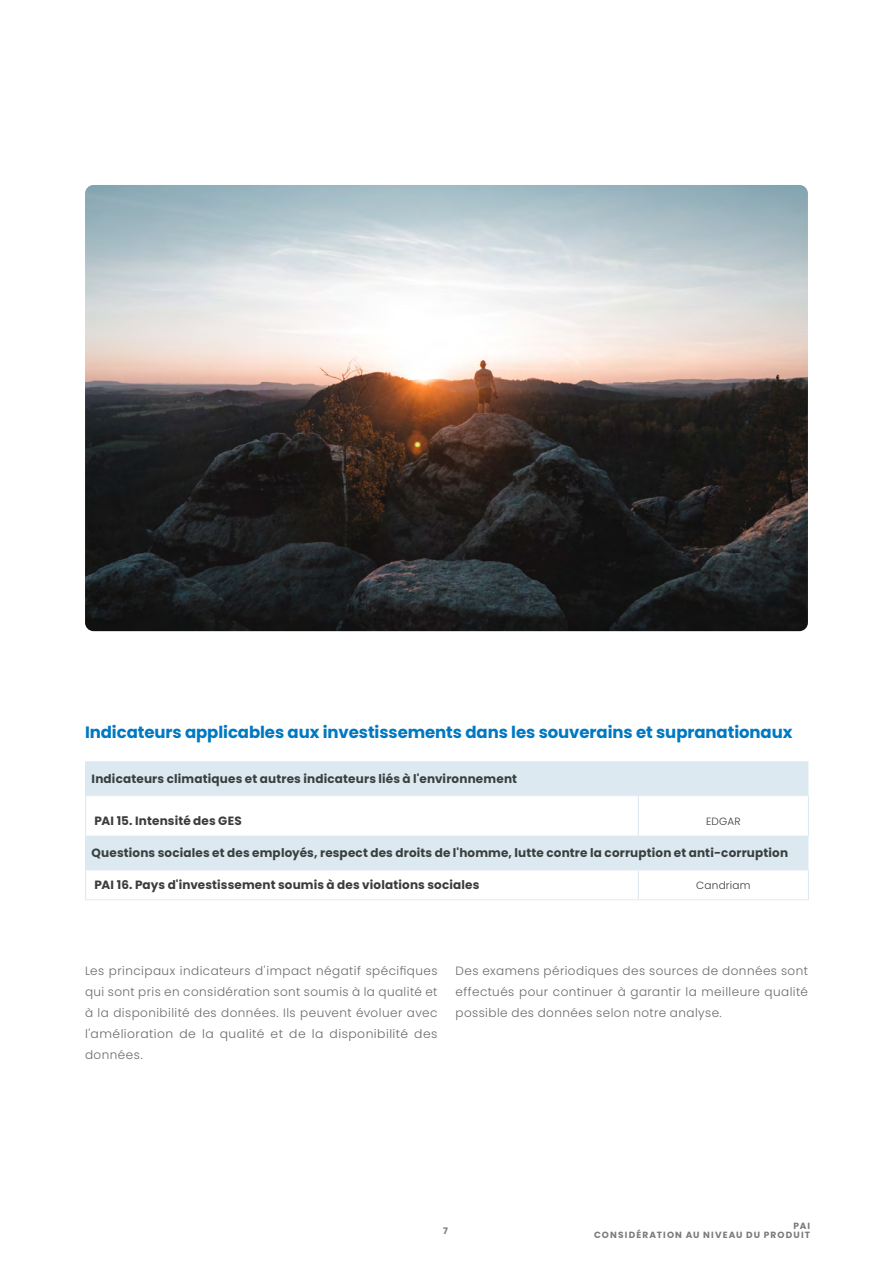
<style>
.page{position:relative;width:893px;height:1263px;background:#fff}
.page>*{position:absolute;margin:0;border:0;box-sizing:border-box;transform-origin:0 0}
.t1{font:700 16.5px "Poppins";letter-spacing:-.005em;color:#0078c2}
.t2{font:300 12px/21px "Poppins";letter-spacing:.035em;color:#6a6a6a;text-align:justify}
.t3{font:700 12px "Poppins";letter-spacing:.015em;color:#39403f}
.t4{font:700 12px "Poppins";letter-spacing:.01em;color:#3c3c3b}
.t5{font:300 10.5px "Poppins";letter-spacing:.02em;color:#3c3c3b}
.t6{font:700 9px/9px "Poppins";letter-spacing:.13em;color:#7c7b7b;text-align:right}
</style>
<div class="page">
<svg style="left:86px;top:762px;width:722px;height:107px;fill:#dde9f1"></svg>
<hr style="left:85px;top:762px;width:1px;height:34px;background:#dde9f1">
<hr style="left:85px;top:837px;width:1px;height:33px;background:#dde9f1">
<hr style="left:85px;top:761px;width:553px;height:1px;background:#dde9f1">
<hr style="left:638px;top:761px;width:170px;height:1px;background:#dde9f1">
<hr style="left:85px;top:835px;width:553px;height:2px;background:#dde9f1">
<hr style="left:638px;top:835px;width:171px;height:2px;background:#dde9f1">
<hr style="left:85px;top:796px;width:1px;height:39px;background:#dde9f1">
<hr style="left:86px;top:795px;width:552px;height:1px;background:#e3edf4">
<hr style="left:86px;top:869px;width:552px;height:1px;background:#e3edf4">
<hr style="left:638px;top:795px;width:171px;height:1px;background:#e3edf4">
<hr style="left:638px;top:869px;width:171px;height:1px;background:#e3edf4">
<hr style="left:638px;top:796px;width:1px;height:39px;background:#dde9f1">
<hr style="left:808px;top:796px;width:1px;height:39px;background:#dde9f1">
<hr style="left:85px;top:899px;width:553px;height:1px;background:#e3edf4">
<hr style="left:638px;top:899px;width:171px;height:1px;background:#e3edf4">
<svg style="left:85px;top:870px;width:1px;height:29px"></svg>
<svg style="left:638px;top:870px;width:1px;height:29px"></svg>
<svg style="left:808px;top:870px;width:1px;height:29px"></svg>
<img style="left:85px;top:185px;width:723px;height:446px">
<h1 class="t1" style="left:85px;top:723px;width:709px">Indicateurs applicables aux investissements dans les souverains et supranationaux</h1>
<p class="t3" style="left:92px;top:772px;width:427px">Indicateurs climatiques et autres indicateurs liés à l'environnement</p>
<p class="t4" style="left:95px;top:814px;width:149px">PAI 15. Intensité des GES</p>
<p class="t5" style="left:706px;top:815px;width:36px">EDGAR</p>
<p class="t3" style="left:92px;top:846px;width:698px">Questions sociales et des employés, respect des droits de l'homme, lutte contre la corruption et anti-corruption</p>
<p class="t4" style="left:95px;top:878px;width:386px">PAI 16. Pays d'investissement soumis à des violations sociales</p>
<p class="t5" style="left:696px;top:879px;width:56px">Candriam</p>
<p class="t2" style="left:85px;top:960px;width:354px">Les principaux indicateurs d'impact négatif spécifiques qui sont pris en considération sont soumis à la qualité et à la disponibilité des données. Ils peuvent évoluer avec l'amélioration de la qualité et de la disponibilité des données.</p>
<p class="t2" style="left:455px;top:960px;width:354px">Des examens périodiques des sources de données sont effectués pour continuer à garantir la meilleure qualité possible des données selon notre analyse.</p>
<p class="t6" style="left:443px;top:1226px;width:6px">7</p>
<p class="t6" style="left:594px;top:1221px;width:218px">PAI<br>CONSIDÉRATION AU NIVEAU DU PRODUIT</p>
</div>
